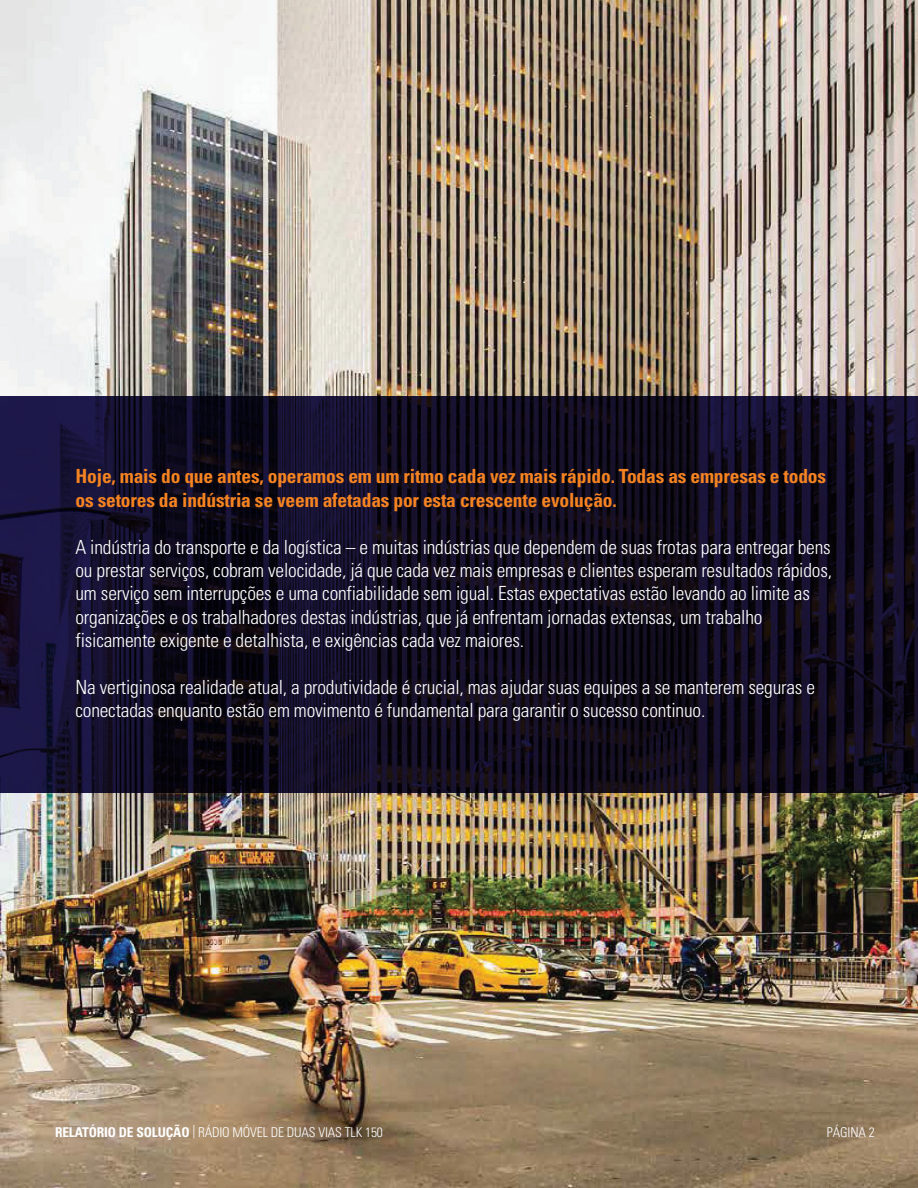
<style>
.page{position:relative;width:918px;height:1188px;background:#fff}
.page>*{position:absolute;margin:0;border:0;box-sizing:border-box;transform-origin:0 0}
.t1{font:300 condensed 19.5px/23.4px "Univers";letter-spacing:-.01em;color:#fff}
.t2{font:700 condensed 19.5px/23.4px "Univers";letter-spacing:-.01em;color:#f58321}
.t3{font:300 condensed 13.5px "Univers";letter-spacing:-.01em;color:#fff}
.s1{font-weight:700}
</style>
<div class="page">
<img style="left:0;top:0;width:918px;height:1188px">
<svg style="left:0;top:397px;width:918px;height:396px;background:#100c21"></svg>
<p class="t2" style="left:76px;top:465px;width:752px">Hoje, mais do que antes, operamos em um ritmo cada vez mais rápido. Todas as empresas e todos os setores da indústria se veem afetadas por esta crescente evolução.</p>
<p class="t1" style="left:76px;top:535px;width:758px">A indústria do transporte e da logística – e muitas indústrias que dependem de suas frotas para entregar bens ou prestar serviços, cobram velocidade, já que cada vez mais empresas e clientes esperam resultados rápidos, um serviço sem interrupções e uma confiabilidade sem igual. Estas expectativas estão levando ao limite as organizações e os trabalhadores destas indústrias, que já enfrentam jornadas extensas, um trabalho fisicamente exigente e detalhista, e exigências cada vez maiores.</p>
<p class="t1" style="left:76px;top:676px;width:741px">Na vertiginosa realidade atual, a produtividade é crucial, mas ajudar suas equipes a se manterem seguras e conectadas enquanto estão em movimento é fundamental para garantir o sucesso continuo.</p>
<p class="t3" style="left:55px;top:1124px;width:329px"><span class="s1">RELATÓRIO DE SOLUÇÃO</span> | RÁDIO MÓVEL DE DUAS VIAS TLK 150</p>
<p class="t3" style="left:827px;top:1124px;width:49px">PÁGINA 2</p>
</div>
